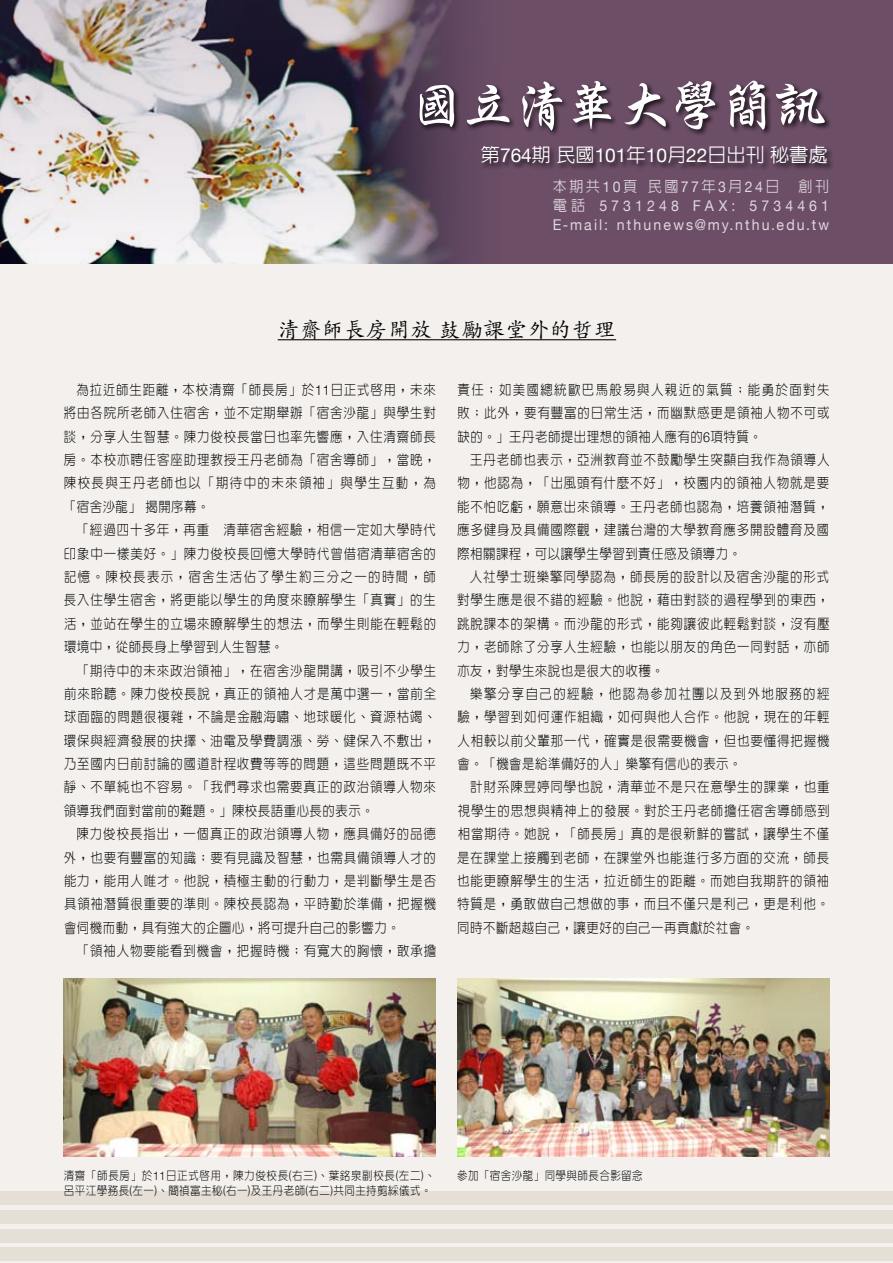
<style>
.page{position:relative;width:893px;height:1263px;background:#fff}
.page>*{position:absolute;margin:0;border:0;box-sizing:border-box;transform-origin:0 0}
.t1{font:700 52.65px "AR Xing Kai B5";letter-spacing:-.1em;color:#fff;scale:1.09 1}
.t2{font:500 21.3px "AR Kai B5";letter-spacing:.04em;color:#000}
.t3{font:500 19.2px "AR New Hei B5";color:#fff}
.t4{font:14.85px/19.2px "Helvetica Neue";letter-spacing:.15em;color:#dfd8dd;scale:.95 1}
.t5{font:500 14.85px "AR New Hei B5";letter-spacing:.17em;color:#dfd8dd;scale:.95 1}
.t6{font:300 13.8px/23.4px "AR New Hei B5";letter-spacing:.07em;color:#000;text-align:justify;scale:.9 1}
.t7{font:300 11.7px/14.9px "AR New Hei B5";letter-spacing:.04em;color:#000;scale:.9 1}
.s1{font-family:"Helvetica Neue";font-weight:400}
.s2{font-family:"AR New Hei B5";font-weight:500}
.s3{font-family:"Helvetica Neue"}
</style>
<div class="page">
<div style="left:0;top:263px;width:893px;height:1000px;background:#f3f0ed"></div>
<div style="left:0;top:1191px;width:893px;height:13px;background:#e5dfd5"></div>
<div style="left:0;top:1247px;width:893px;height:14px;background:#e5dfd5"></div>
<div style="left:0;top:1228px;width:893px;height:14px;background:#e5dfd5"></div>
<div style="left:0;top:1210px;width:893px;height:13px;background:#e5dfd5"></div>
<div style="left:0;top:0;width:893px;height:263px;background:#6c4e67"></div>
<img style="left:0;top:0;width:519px;height:264px">
<div style="left:418px;top:79px;width:475px;height:106px;background:#000;opacity:.75"></div>
<hr style="left:278px;top:339px;width:338px;height:1px;background:#000">
<img style="left:64px;top:978px;width:372px;height:179px">
<img style="left:457px;top:978px;width:372px;height:179px">
<h1 class="t1" style="left:408px;top:79px;width:386px">國立清華大學簡訊</h1>
<h3 class="t3" style="left:481px;top:145px;width:348px">第<span class="s1">764</span>期民國<span class="s1">101</span>年<span class="s1">10</span>月<span class="s1">22</span>日出刊秘書處</h3>
<p class="t5" style="left:553px;top:179px;width:240px">本期共<span class="s1">10</span>頁 民國<span class="s1">77</span>年<span class="s1">3</span>月<span class="s1">24</span>日</p>
<p class="t5" style="left:798px;top:179px;width:34px">創刊</p>
<p class="t4" style="left:553px;top:195px;width:292px"><span class="s2">電話</span> 5731248 FAX: 5734461<br>E-mail: nthunews@my.nthu.edu.tw</p>
<h2 class="t2" style="left:278px;top:319px;width:339px">清齋師長房開放鼓勵課堂外的哲理</h2>
<p class="t6" style="left:64px;top:378px;width:415px;text-indent:13px">為拉近師生距離，本校清齋「師長房」於<span class="s3">11</span>日正式啟用，未來將由各院所老師入住宿舍，並不定期舉辦「宿舍沙龍」與學生對談，分享人生智慧。陳力俊校長當日也率先響應，入住清齋師長房。本校亦聘任客座助理教授王丹老師為「宿舍導師」，當晚，陳校長與王丹老師也以「期待中的未來領袖」與學生互動，為「宿舍沙龍」揭開序幕。</p>
<p class="t6" style="left:64px;top:518px;width:415px;text-indent:13px">「經過四十多年，再重 清華宿舍經驗，相信一定如大學時代印象中一樣美好。」陳力俊校長回憶大學時代曾借宿清華宿舍的記憶。陳校長表示，宿舍生活佔了學生約三分之一的時間，師長入住學生宿舍，將更能以學生的角度來瞭解學生「真實」的生活，並站在學生的立場來瞭解學生的想法，而學生則能在輕鬆的環境中，從師長身上學習到人生智慧。</p>
<p class="t6" style="left:64px;top:658px;width:415px;text-indent:13px">「期待中的未來政治領袖」，在宿舍沙龍開講，吸引不少學生前來聆聽。陳力俊校長說，真正的領袖人才是萬中選一，當前全球面臨的問題很複雜，不論是金融海嘯、地球暖化、資源枯竭、環保與經濟發展的抉擇、油電及學費調漲、勞、健保入不敷出，乃至國內日前討論的國道計程收費等等的問題，這些問題既不平靜、不單純也不容易。「我們尋求也需要真正的政治領導人物來領導我們面對當前的難題。」陳校長語重心長的表示。</p>
<p class="t6" style="left:64px;top:822px;width:415px;text-indent:13px">陳力俊校長指出，一個真正的政治領導人物，應具備好的品德外，也要有豐富的知識；要有見識及智慧，也需具備領導人才的能力，能用人唯才。他說，積極主動的行動力，是判斷學生是否具領袖潛質很重要的準則。陳校長認為，平時勤於準備，把握機會伺機而動，具有強大的企圖心，將可提升自己的影響力。</p>
<p class="t6" style="left:77px;top:939px;width:401px">「領袖人物要能看到機會，把握時機；有寬大的胸懷，敢承擔</p>
<p class="t6" style="left:457px;top:378px;width:415px">責任；如美國總統歐巴馬般易與人親近的氣質；能勇於面對失敗；此外，要有豐富的日常生活，而幽默感更是領袖人物不可或缺的。」王丹老師提出理想的領袖人應有的<span class="s3">6</span>項特質。</p>
<p class="t6" style="left:457px;top:448px;width:415px;text-indent:13px">王丹老師也表示，亞洲教育並不鼓勵學生突顯自我作為領導人物，他認為，「出風頭有什麼不好」，校園內的領袖人物就是要能不怕吃虧，願意出來領導。王丹老師也認為，培養領袖潛質，應多健身及具備國際觀，建議台灣的大學教育應多開設體育及國際相關課程，可以讓學生學習到責任感及領導力。</p>
<p class="t6" style="left:457px;top:565px;width:415px;text-indent:13px">人社學士班樂擎同學認為，師長房的設計以及宿舍沙龍的形式對學生應是很不錯的經驗。他說，藉由對談的過程學到的東西，跳脫課本的架構。而沙龍的形式，能夠讓彼此輕鬆對談，沒有壓力，老師除了分享人生經驗，也能以朋友的角色一同對話，亦師亦友，對學生來說也是很大的收穫。</p>
<p class="t6" style="left:457px;top:682px;width:415px;text-indent:13px">樂擎分享自己的經驗，他認為參加社團以及到外地服務的經驗，學習到如何運作組織，如何與他人合作。他說，現在的年輕人相較以前父輩那一代，確實是很需要機會，但也要懂得把握機會。「機會是給準備好的人」樂擎有信心的表示。</p>
<p class="t6" style="left:457px;top:775px;width:416px;text-indent:13px">計財系陳昱婷同學也說，清華並不是只在意學生的課業，也重視學生的思想與精神上的發展。對於王丹老師擔任宿舍導師感到相當期待。她說，「師長房」真的是很新鮮的嘗試，讓學生不僅是在課堂上接觸到老師，在課堂外也能進行多方面的交流，師長也能更瞭解學生的生活，拉近師生的距離。而她自我期許的領袖特質是，勇敢做自己想做的事，而且不僅只是利己，更是利他。同時不斷超越自己，讓更好的自己一再貢獻於社會。</p>
<p class="t7" style="left:64px;top:1168px;width:414px">清齋「師長房」於<span class="s3">11</span>日正式啟用，陳力俊校長<span class="s3">(</span>右三<span class="s3">)</span>、葉銘泉副校長<span class="s3">(</span>左二<span class="s3">)</span>、呂平江學務長<span class="s3">(</span>左一<span class="s3">)</span>、簡禎富主秘<span class="s3">(</span>右一<span class="s3">)</span>及王丹老師<span class="s3">(</span>右二<span class="s3">)</span>共同主持剪綵儀式。</p>
<p class="t7" style="left:457px;top:1168px;width:208px">參加「宿舍沙龍」同學與師長合影留念</p>
</div>
